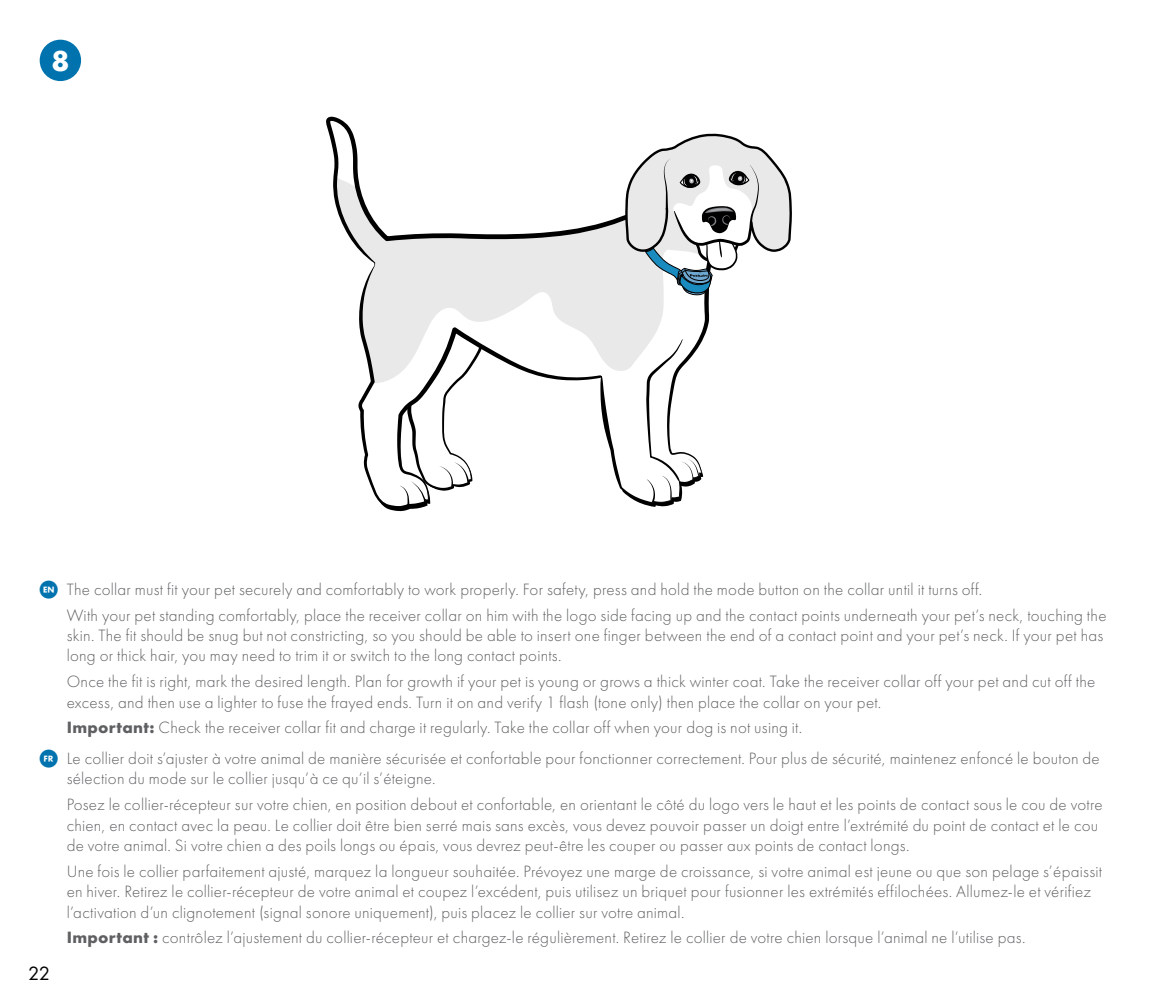
<style>
.page{position:relative;width:1152px;height:1008px;background:#fff}
.page>*{position:absolute;margin:0;border:0;box-sizing:border-box;transform-origin:0 0}
.t1{font:30px "Futura PT Bold";color:#fff}
.t2{font:20px "Futura PT Book";color:#000}
.t3{font:17px/20.4px "Futura PT Light";letter-spacing:.015em;color:#5f6062}
.s1{font-family:"Futura PT Bold"}
</style>
<div class="page">
<div style="left:40px;top:40px;width:41px;height:41px;background:#0073ae;border-radius:50%"></div>
<svg style="left:326px;top:117px;width:384px;height:360px"></svg>
<svg style="left:367px;top:262px;width:122px;height:249px"></svg>
<svg style="left:616px;top:339px;width:87px;height:168px"></svg>
<svg style="left:625px;top:133px;width:167px;height:162px"></svg>
<h1 class="t1" style="left:51px;top:42px;width:19px">8</h1>
<p class="t2" style="left:28px;top:961px;width:23px">22</p>
<p class="t3" style="left:67px;top:576px;width:1041px;line-height:25.8px">The collar must fit your pet securely and comfortably to work properly. For safety, press and hold the mode button on the collar until it turns off.<br>With your pet standing comfortably, place the receiver collar on him with the logo side facing up and the contact points underneath your pet’s neck, touching the</p>
<p class="t3" style="left:67px;top:625px;width:1038px">skin. The fit should be snug but not constricting, so you should be able to insert one finger between the end of a contact point and your pet’s neck. If your pet has long or thick hair, you may need to trim it or switch to the long contact points.</p>
<p class="t3" style="left:67px;top:671px;width:1030px">Once the fit is right, mark the desired length. Plan for growth if your pet is young or grows a thick winter coat. Take the receiver collar off your pet and cut off the excess, and then use a lighter to fuse the frayed ends. Turn it on and verify 1 flash (tone only) then place the collar on your pet.</p>
<p class="t3" style="left:67px;top:713px;width:1035px;line-height:30.6px"><span class="s1">Important:</span> Check the receiver collar fit and charge it regularly. Take the collar off when your dog is not using it.<br>Le collier doit s’ajuster à votre animal de manière sécurisée et confortable pour fonctionner correctement. Pour plus de sécurité, maintenez enfoncé le bouton de</p>
<p class="t3" style="left:67px;top:766px;width:1038px;line-height:25.8px">sélection du mode sur le collier jusqu’à ce qu’il s’éteigne.<br>Posez le collier-récepteur sur votre chien, en position debout et confortable, en orientant le côté du logo vers le haut et les points de contact sous le cou de votre</p>
<p class="t3" style="left:67px;top:815px;width:1033px">chien, en contact avec la peau. Le collier doit être bien serré mais sans excès, vous devez pouvoir passer un doigt entre l’extrémité du point de contact et le cou de votre animal. Si votre chien a des poils longs ou épais, vous devrez peut-être les couper ou passer aux points de contact longs.</p>
<p class="t3" style="left:67px;top:861px;width:1037px">Une fois le collier parfaitement ajusté, marquez la longueur souhaitée. Prévoyez une marge de croissance, si votre animal est jeune ou que son pelage s’épaissit en hiver. Retirez le collier-récepteur de votre animal et coupez l’excédent, puis utilisez un briquet pour fusionner les extrémités effilochées. Allumez-le et vérifiez l’activation d’un clignotement (signal sonore uniquement), puis placez le collier sur votre animal.</p>
<p class="t3" style="left:67px;top:928px;width:960px"><span class="s1">Important :</span> contrôlez l’ajustement du collier-récepteur et chargez-le régulièrement. Retirez le collier de votre chien lorsque l’animal ne l’utilise pas.</p>
</div>
